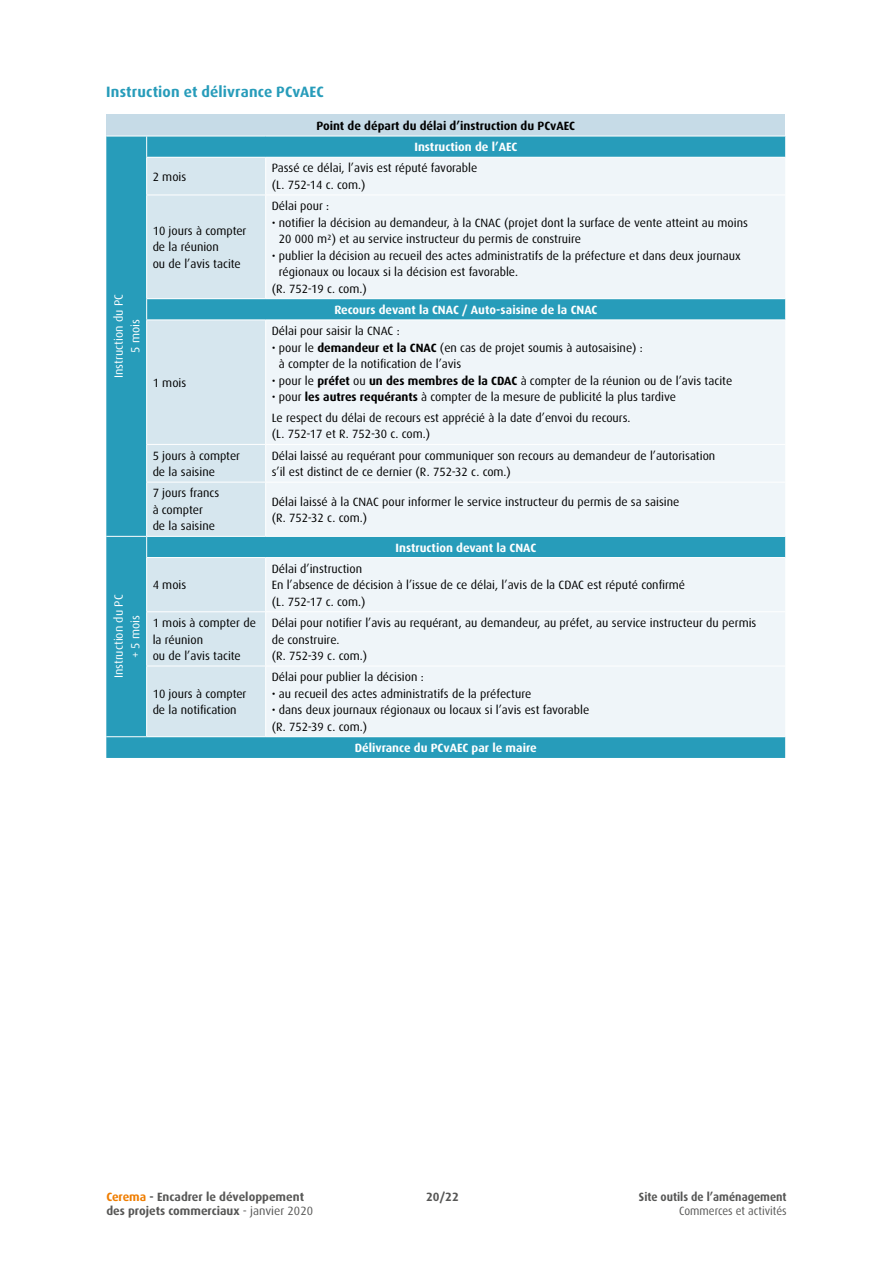
<style>
.page{position:relative;width:893px;height:1263px;background:#fff}
.page>*{position:absolute;margin:0;border:0;box-sizing:border-box;transform-origin:0 0}
.t1{font:700 15px "Dax OT";letter-spacing:.01em;color:#279cba}
.t2{font:12px/16.5px "Dax OT";color:#000}
.t3{font:700 12px "Dax OT";color:#fff}
.t4{font:700 12px/14.4px "Dax OT";color:#575756}
.t5{font:700 12px "Dax OT";color:#000}
.t6{font:12px/16.5px "Dax OT";color:#fff;text-align:center}
.t7{font:700 12px "Dax OT";color:#575756;scale:.93 1}
.t8{font:12px "Dax OT";color:#575756;scale:.93 1}
.s1{font-weight:700}
.s2{color:#ef7d00}
.s3{font-weight:400}
</style>
<div class="page">
<div style="left:106px;top:115px;width:679px;height:21px;background:#c6dbe7"></div>
<svg style="left:106px;top:137px;width:679px;height:621px;background:#2b9ebb"></svg>
<svg style="left:147px;top:158px;width:119px;height:578px;background:#c9e0ea"></svg>
<svg style="left:266px;top:158px;width:519px;height:578px;fill:#eff5f9"></svg>
<svg style="left:146px;top:136px;width:1px;height:21px"></svg>
<hr style="left:146px;top:157px;width:120px;height:1px;background:#fff">
<hr style="left:146px;top:158px;width:1px;height:37px;background:#fff">
<hr style="left:266px;top:157px;width:519px;height:1px;background:#fff">
<hr style="left:265px;top:158px;width:1px;height:37px;background:#fff">
<hr style="left:146px;top:195px;width:120px;height:1px;background:#fff">
<hr style="left:146px;top:195px;width:1px;height:103px;background:#fff">
<hr style="left:266px;top:195px;width:519px;height:1px;background:#fff">
<hr style="left:265px;top:195px;width:1px;height:103px;background:#fff">
<hr style="left:146px;top:298px;width:120px;height:1px;background:#fff">
<svg style="left:146px;top:299px;width:1px;height:21px"></svg>
<hr style="left:266px;top:298px;width:519px;height:1px;background:#fff">
<hr style="left:146px;top:320px;width:120px;height:1px;background:#fff">
<hr style="left:146px;top:320px;width:1px;height:124px;background:#fff">
<hr style="left:266px;top:320px;width:519px;height:1px;background:#fff">
<hr style="left:265px;top:320px;width:1px;height:124px;background:#fff">
<hr style="left:146px;top:444px;width:120px;height:1px;background:#fff">
<hr style="left:146px;top:445px;width:1px;height:37px;background:#fff">
<hr style="left:266px;top:444px;width:519px;height:1px;background:#fff">
<hr style="left:265px;top:445px;width:1px;height:37px;background:#fff">
<hr style="left:146px;top:482px;width:120px;height:1px;background:#fff">
<hr style="left:146px;top:482px;width:1px;height:54px;background:#fff">
<hr style="left:266px;top:482px;width:519px;height:1px;background:#fff">
<hr style="left:265px;top:482px;width:1px;height:54px;background:#fff">
<hr style="left:106px;top:536px;width:41px;height:1px;background:#fff">
<hr style="left:147px;top:536px;width:119px;height:1px;background:#fff">
<svg style="left:146px;top:537px;width:1px;height:20px"></svg>
<hr style="left:266px;top:536px;width:519px;height:1px;background:#fff">
<hr style="left:146px;top:557px;width:120px;height:1px;background:#fff">
<hr style="left:146px;top:558px;width:1px;height:53px;background:#fff">
<hr style="left:266px;top:557px;width:519px;height:1px;background:#fff">
<hr style="left:265px;top:558px;width:1px;height:53px;background:#fff">
<hr style="left:146px;top:611px;width:120px;height:1px;background:#fff">
<hr style="left:146px;top:612px;width:1px;height:54px;background:#fff">
<hr style="left:266px;top:611px;width:519px;height:1px;background:#fff">
<hr style="left:265px;top:612px;width:1px;height:54px;background:#fff">
<hr style="left:146px;top:666px;width:120px;height:1px;background:#fff">
<hr style="left:146px;top:666px;width:1px;height:70px;background:#fff">
<hr style="left:266px;top:666px;width:519px;height:1px;background:#fff">
<hr style="left:265px;top:666px;width:1px;height:70px;background:#fff">
<hr style="left:106px;top:736px;width:41px;height:1px;background:#fff">
<hr style="left:147px;top:736px;width:119px;height:1px;background:#fff">
<hr style="left:266px;top:736px;width:519px;height:1px;background:#fff">
<p class="t1" style="left:106px;top:83px;width:219px">Instruction et délivrance PCvAEC</p>
<p class="t5" style="left:316px;top:119px;width:260px">Point de départ du délai d’instruction du PCvAEC</p>
<p class="t6" style="left:111px;top:378px;width:85px;rotate:-90deg">Instruction du PC<br>5 mois</p>
<p class="t6" style="left:111px;top:678px;width:85px;rotate:-90deg">Instruction du PC + 5 mois</p>
<p class="t3" style="left:414px;top:140px;width:104px">Instruction de l’AEC</p>
<p class="t2" style="left:153px;top:168px;width:35px">2 mois</p>
<p class="t2" style="left:272px;top:160px;width:207px">Passé ce délai, l’avis est réputé favorable (L. 752-14 c. com.)</p>
<p class="t2" style="left:153px;top:223px;width:95px">10 jours à compter de la réunion<br>ou de l’avis tacite</p>
<p class="t2" style="left:272px;top:198px;width:59px">Délai pour :</p>
<p class="t2" style="left:279px;top:214px;width:470px;text-indent:-7px">• notifier la décision au demandeur, à la CNAC (projet dont la surface de vente atteint au moins<br>20 000 m²) et au service instructeur du permis de construire</p>
<p class="t2" style="left:272px;top:247px;width:471px">• publier la décision au recueil des actes administratifs de la préfecture et dans deux journaux</p>
<p class="t2" style="left:279px;top:264px;width:241px">régionaux ou locaux si la décision est favorable.</p>
<p class="t2" style="left:272px;top:280px;width:97px">(R. 752-19 c. com.)</p>
<p class="t3" style="left:334px;top:303px;width:265px">Recours devant la CNAC / Auto-saisine de la CNAC</p>
<p class="t2" style="left:153px;top:374px;width:35px">1 mois</p>
<p class="t2" style="left:272px;top:323px;width:129px">Délai pour saisir la CNAC :</p>
<p class="t2" style="left:279px;top:339px;width:365px;text-indent:-7px">• pour le <span class="s1">demandeur et la CNAC</span> (en cas de projet soumis à autosaisine) : à compter de la notification de l’avis</p>
<p class="t2" style="left:272px;top:372px;width:462px">• pour le <span class="s1">préfet</span> ou <span class="s1">un des membres de la CDAC</span> à compter de la réunion ou de l’avis tacite</p>
<p class="t2" style="left:272px;top:387px;width:406px;line-height:20.7px">• pour <span class="s1">les autres requérants</span> à compter de la mesure de publicité la plus tardive<br>Le respect du délai de recours est apprécié à la date d’envoi du recours.</p>
<p class="t2" style="left:272px;top:426px;width:160px">(L. 752-17 et R. 752-30 c. com.)</p>
<p class="t2" style="left:153px;top:447px;width:89px">5 jours à compter de la saisine</p>
<p class="t2" style="left:272px;top:447px;width:445px">Délai laissé au requérant pour communiquer son recours au demandeur de l’autorisation s’il est distinct de ce dernier (R. 752-32 c. com.)</p>
<p class="t2" style="left:153px;top:485px;width:68px">7 jours francs à compter<br>de la saisine</p>
<p class="t2" style="left:272px;top:493px;width:409px">Délai laissé à la CNAC pour informer le service instructeur du permis de sa saisine (R. 752-32 c. com.)</p>
<p class="t2" style="left:153px;top:577px;width:35px">4 mois</p>
<p class="t3" style="left:396px;top:541px;width:142px">Instruction devant la CNAC</p>
<p class="t2" style="left:272px;top:560px;width:415px">Délai d’instruction<br>En l’absence de décision à l’issue de ce délai, l’avis de la CDAC est réputé confirmé (L. 752-17 c. com.)</p>
<p class="t2" style="left:153px;top:615px;width:105px">1 mois à compter de la réunion<br>ou de l’avis tacite</p>
<p class="t2" style="left:272px;top:615px;width:486px">Délai pour notifier l’avis au requérant, au demandeur, au préfet, au service instructeur du permis de construire.<br>(R. 752-39 c. com.)</p>
<p class="t2" style="left:153px;top:685px;width:95px">10 jours à compter de la notification</p>
<p class="t2" style="left:272px;top:669px;width:154px">Délai pour publier la décision :</p>
<p class="t2" style="left:272px;top:685px;width:261px">• au recueil des actes administratifs de la préfecture</p>
<p class="t2" style="left:272px;top:702px;width:319px">• dans deux journaux régionaux ou locaux si l’avis est favorable (R. 752-39 c. com.)</p>
<p class="t3" style="left:355px;top:741px;width:183px">Délivrance du PCvAEC par le maire</p>
<p class="t4" style="left:426px;top:1190px;width:34px">20/22</p>
<p class="t4" style="left:106px;top:1190px;width:208px"><span class="s2">Cerema</span> - Encadrer le développement des projets commerciaux <span class="s3">- janvier 2020</span></p>
<p class="t7" style="left:639px;top:1190px;width:160px">Site outils de l’aménagement</p>
<p class="t8" style="left:679px;top:1204px;width:117px">Commerces et activités</p>
</div>
